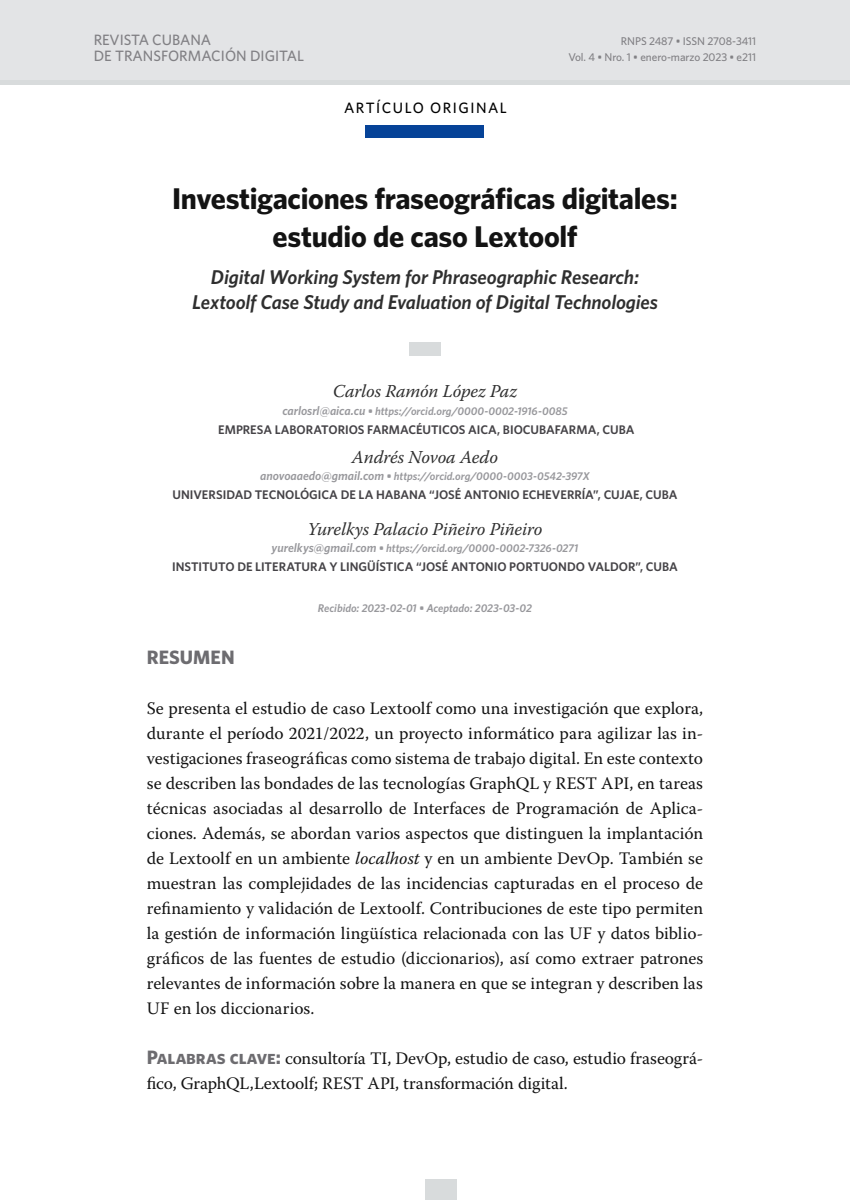
<style>
.page{position:relative;width:850px;height:1200px;background:#fff}
.page>*{position:absolute;margin:0;border:0;box-sizing:border-box;transform-origin:0 0}
.t1{font:700 30px/37.5px "Whitney";letter-spacing:-.01em;color:#131313;text-align:center}
.t2{font:italic 600 20px/25px "Whitney";letter-spacing:-.005em;color:#2f2f2f;text-align:center}
.t3{font:700 19.38px "Whitney";color:#6d6c70}
.t4{font:italic 18.12px "Warnock Pro";letter-spacing:-.01em;color:#2f2f2f}
.t5{font:17.5px/25px "Warnock Pro";letter-spacing:-.005em;color:#131313;text-align:justify}
.t6{font:500 15px/16.2px "Whitney";color:#818084}
.t7{font:500 15px "Whitney";letter-spacing:.1em;color:#000}
.t8{font:600 12.5px "Whitney";letter-spacing:-.005em;color:#454347}
.t9{font:italic 600 11.25px "Whitney";letter-spacing:-.005em;color:#98989c}
.t10{font:500 11.25px/16.2px "Whitney";letter-spacing:-.005em;color:#818084;text-align:right}
.s1{font-size:12.5px}
.s2{font-style:italic}
.s3{font-family:"Whitney Bold SC";font-size:19.38px;color:#6d6c70}
</style>
<div class="page">
<div style="left:0;top:0;width:850px;height:80px;background:#e3e4e6"></div>
<div style="left:0;top:80px;width:850px;height:5px;background:#d8dbdc"></div>
<div style="left:366px;top:125px;width:23px;height:13px;background:#064398"></div>
<div style="left:389px;top:125px;width:24px;height:13px;background:#064398"></div>
<div style="left:413px;top:125px;width:13px;height:13px;background:#064398"></div>
<div style="left:424px;top:125px;width:13px;height:13px;background:#064398"></div>
<div style="left:437px;top:125px;width:24px;height:13px;background:#064398"></div>
<div style="left:461px;top:125px;width:23px;height:13px;background:#064398"></div>
<div style="left:425px;top:1179px;width:31px;height:21px;background:#d8dbdc"></div>
<div style="left:409px;top:342px;width:32px;height:14px;background:#d8dbdc"></div>
<p class="t6" style="left:94px;top:31px;width:212px">REVISTA CUBANA<br>DE TRANSFORMACIÓN DIGITAL</p>
<p class="t7" style="left:344px;top:98px;width:164px">ARTÍCULO ORIGINAL</p>
<p class="t10" style="left:568px;top:32px;width:189px">RNPS 2487 • ISSN 2708-3411<br>VOL. 4 • NRO. 1 • ENERO-MARZO 2023 • E211</p>
<h1 class="t1" style="left:172px;top:179px;width:507px">Investigaciones fraseográficas digitales: estudio de caso Lextoolf</h1>
<p class="t2" style="left:192px;top:264px;width:467px">Digital Working System for Phraseographic Research:<br>Lextoolf Case Study and Evaluation of Digital Technologies</p>
<p class="t4" style="left:333px;top:380px;width:186px">Carlos Ramón López Paz</p>
<p class="t9" style="left:282px;top:404px;width:287px"><span class="s1">carlosrl@aica.cu</span> • https://orcid.org/0000-0002-1916-0085</p>
<p class="t8" style="left:218px;top:422px;width:258px">EMPRESA LABORATORIOS FARMACÉUTICOS AICA</p>
<p class="t8" style="left:497px;top:422px;width:139px">, BIOCUBAFARMA, CUBA</p>
<p class="t4" style="left:352px;top:446px;width:148px">Andrés Novoa Aedo</p>
<p class="t9" style="left:260px;top:470px;width:331px"><span class="s1">anovoaaedo@gmail.com</span> • https://orcid.org/0000-0003-0542-397X</p>
<p class="t8" style="left:172px;top:487px;width:507px">UNIVERSIDAD TECNOLÓGICA DE LA HABANA “JOSÉ ANTONIO ECHEVERRÍA”, CUJAE, CUBA</p>
<p class="t4" style="left:308px;top:518px;width:236px">Yurelkys Palacio Piñeiro Piñeiro</p>
<p class="t9" style="left:272px;top:542px;width:308px"><span class="s1">yurelkys@gmail.com</span> • https://orcid.org/0000-0002-7326-0271</p>
<p class="t8" style="left:172px;top:559px;width:507px">I NSTITUTO DE LITERATURA Y LINGÜÍSTICA “JOSÉ ANTONIO PORTUONDO VALDOR”, CUBA</p>
<p class="t9" style="left:318px;top:601px;width:216px">Recibido: 2023-02-01 • Aceptado: 2023-03-02</p>
<p class="t3" style="left:147px;top:645px;width:89px">RESUMEN</p>
<p class="t5" style="left:147px;top:695px;width:558px">Se presenta el estudio de caso Lextoolf como una investigación que explora, durante el período 2021/2022, un proyecto informático para agilizar las in&shy;vestigaciones fraseográficas como sistema de trabajo digital. En este contexto se describen las bondades de las tecnologías GraphQL y REST API, en tareas técnicas asociadas al desarrollo de Interfaces de Programación de Aplica&shy;ciones. Además, se abordan varios aspectos que distinguen la implantación de Lextoolf en un ambiente <span class="s2">localhost</span> y en un ambiente DevOp. También se muestran las complejidades de las incidencias capturadas en el proceso de refinamiento y validación de Lextoolf. Contribuciones de este tipo permiten la gestión de información lingüística relacionada con las UF y datos biblio&shy;gráficos de las fuentes de estudio (diccionarios), así como extraer patrones relevantes de información sobre la manera en que se integran y describen las UF en los diccionarios.</p>
<p class="t5" style="left:147px;top:1045px;width:558px"><span class="s3">Palabras clave:</span> consultoría TI, DevOp, estudio de caso, estudio fraseográ&shy;fico, GraphQL,Lextoolf; REST API, transformación digital.</p>
</div>
